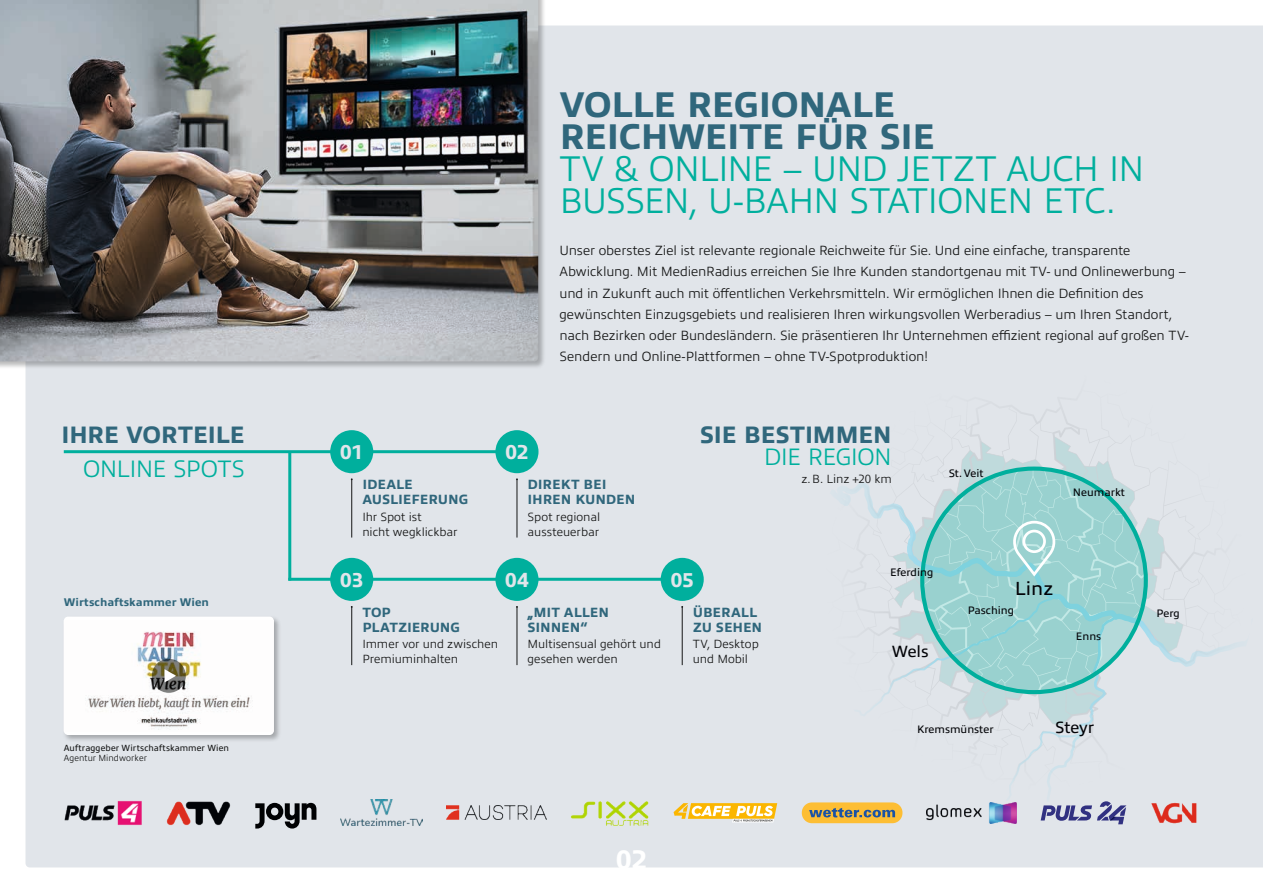
<style>
.page{position:relative;width:1263px;height:893px;background:#fff}
.page>*{position:absolute;margin:0;border:0;box-sizing:border-box;transform-origin:0 0}
.t1{font:300 36px/32px "Allumi Std";letter-spacing:-.04em;color:#00af9d}
.t2{font:800 36px/32px "Allumi Std";letter-spacing:-.025em;color:#30677c}
.t3{font:800 27px "Allumi Std";color:#fff}
.t4{font:800 24px "Allumi Std";letter-spacing:-.025em;color:#30677c}
.t5{font:300 24px "Allumi Std";letter-spacing:-.025em;color:#00af9d}
.t6{font:800 20.25px "Allumi Std";letter-spacing:-.005em;color:#e1e5ea}
.t7{font:19.2px "Allumi Std";color:#020307}
.t8{font:16.35px "Allumi Std";color:#020307}
.t9{font:300 13.5px/21.3px "Allumi Std";letter-spacing:-.01em;color:#151616}
.t10{font:800 13.5px/15px "Allumi Std";letter-spacing:-.015em;color:#30677c}
.t11{font:300 12px/15px "Allumi Std";letter-spacing:-.005em;color:#151616}
.t12{font:800 11.25px "Allumi Std";letter-spacing:.005em;color:#30677c}
.t13{font:10.95px "Allumi Std";color:#020307}
.t14{font:9px "Allumi Std";letter-spacing:.01em;color:#151616}
.t15{font:300 9px "Allumi Std";letter-spacing:.01em;color:#151616}
</style>
<div class="page">
<div style="left:26px;top:26px;width:1237px;height:841px;background:#e1e5ea"></div>
<div style="left:0;top:0;width:546px;height:369px;background:#151616;opacity:.3"></div>
<img style="left:0;top:0;width:538px;height:361px">
<hr style="left:64px;top:450px;width:269px;height:3px;background:#00af9d">
<hr style="left:517px;top:479px;width:1px;height:59px;background:#151616">
<hr style="left:351px;top:479px;width:1px;height:59px;background:#151616">
<div style="left:495px;top:430px;width:43px;height:43px;background:#00af9d;border-radius:50%"></div>
<hr style="left:371px;top:450px;width:127px;height:3px;background:#00af9d">
<hr style="left:535px;top:578px;width:133px;height:3px;background:#00af9d">
<div style="left:661px;top:558px;width:43px;height:43px;background:#00af9d;border-radius:50%"></div>
<div style="left:330px;top:430px;width:43px;height:43px;background:#00af9d;border-radius:50%"></div>
<img style="left:166px;top:797px;width:65px;height:32px">
<img style="left:447px;top:806px;width:99px;height:14px">
<img style="left:64px;top:797px;width:78px;height:32px">
<img style="left:571px;top:797px;width:78px;height:32px">
<svg style="left:255px;top:803px;width:61px;height:25px;background:#6d7073"></svg>
<hr style="left:517px;top:607px;width:1px;height:58px;background:#151616">
<hr style="left:351px;top:607px;width:1px;height:58px;background:#151616">
<div style="left:495px;top:558px;width:43px;height:43px;background:#00af9d;border-radius:50%"></div>
<hr style="left:371px;top:578px;width:129px;height:3px;background:#00af9d">
<div style="left:330px;top:558px;width:43px;height:43px;background:#00af9d;border-radius:50%"></div>
<hr style="left:288px;top:452px;width:3px;height:129px;background:#00af9d">
<hr style="left:288px;top:578px;width:47px;height:3px;background:#00af9d">
<img style="left:341px;top:799px;width:81px;height:26px">
<svg style="left:673px;top:370px;width:587px;height:498px;background:#d2dfe2"></svg>
<div style="left:62px;top:615px;width:219px;height:128px;background:#151616;opacity:.3"></div>
<div style="left:64px;top:617px;width:210px;height:118px;background:#fff;border-radius:4px"></div>
<img style="left:88px;top:631px;width:186px;height:101px">
<svg style="left:152px;top:659px;width:34px;height:34px"></svg>
<svg style="left:165px;top:669px;width:11px;height:13px"></svg>
<h3 class="t4" style="left:61px;top:421px;width:186px">IHRE VORTEILE</h3>
<h3 class="t5" style="left:83px;top:456px;width:164px">ONLINE SPOTS</h3>
<p class="t12" style="left:64px;top:596px;width:147px">Wirtschaftskammer Wien</p>
<p class="t14" style="left:64px;top:743px;width:167px">Auftraggeber Wirtschaftskammer Wien</p>
<p class="t15" style="left:64px;top:753px;width:85px">Agentur Mindworker</p>
<h3 class="t6" style="left:340px;top:441px;width:24px">01</h3>
<p class="t10" style="left:362px;top:477px;width:107px">IDEALE<br>AUSLIEFERUNG</p>
<p class="t11" style="left:362px;top:509px;width:97px">Ihr Spot ist<br>nicht wegklickbar</p>
<h1 class="t2" style="left:559px;top:89px;width:377px">VOLLE REGIONALE<br>REICHWEITE FÜR SIE</h1>
<h1 class="t1" style="left:559px;top:153px;width:586px">TV &amp; ONLINE – UND JETZT AUCH IN<br>BUSSEN, U-BAHN STATIONEN ETC.</h1>
<p class="t9" style="left:559px;top:240px;width:631px">Unser oberstes Ziel ist relevante regionale Reichweite für Sie. Und eine einfache, transparente Abwicklung. Mit MedienRadius erreichen Sie Ihre Kunden standortgenau mit TV- und Onlinewerbung – und in Zukunft auch mit öffentlichen Verkehrsmitteln. Wir ermöglichen Ihnen die Definition des gewünschten Einzugsgebiets und realisieren Ihren wirkungsvollen Werberadius – um Ihren Standort, nach Bezirken oder Bundesländern. Sie präsentieren Ihr Unternehmen effizient regional auf großen TV-Sendern und Online-Plattformen – ohne TV-Spotproduktion!</p>
<h3 class="t6" style="left:505px;top:441px;width:24px">02</h3>
<p class="t10" style="left:528px;top:477px;width:109px">DIREKT BEI<br>IHREN KUNDEN</p>
<p class="t11" style="left:528px;top:509px;width:74px">Spot regional aussteuerbar</p>
<h3 class="t4" style="left:700px;top:421px;width:194px">SIE BESTIMMEN</h3>
<h3 class="t5" style="left:764px;top:444px;width:130px">DIE REGION</h3>
<p class="t11" style="left:801px;top:472px;width:92px">z.B. Linz +20 km</p>
<p class="t13" style="left:949px;top:468px;width:36px">St. Veit</p>
<p class="t13" style="left:1073px;top:486px;width:54px">Neumarkt</p>
<h3 class="t6" style="left:340px;top:569px;width:24px">03</h3>
<h3 class="t6" style="left:505px;top:569px;width:25px">04</h3>
<h3 class="t6" style="left:671px;top:569px;width:25px">05</h3>
<p class="t13" style="left:890px;top:566px;width:45px">Eferding</p>
<h3 class="t7" style="left:1015px;top:578px;width:40px">Linz</h3>
<p class="t10" style="left:362px;top:605px;width:99px">TOP<br>PLATZIERUNG</p>
<p class="t11" style="left:362px;top:637px;width:137px">Immer vor und zwischen<br>Premiuminhalten</p>
<p class="t10" style="left:528px;top:605px;width:83px">„MIT ALLEN<br>SINNEN“</p>
<p class="t11" style="left:528px;top:637px;width:135px">Multisensual gehört und gesehen werden</p>
<p class="t10" style="left:693px;top:605px;width:71px">ÜBERALL<br>ZU SEHEN</p>
<p class="t11" style="left:693px;top:637px;width:67px">TV, Desktop und Mobil</p>
<p class="t8" style="left:892px;top:643px;width:38px">Wels</p>
<p class="t13" style="left:968px;top:604px;width:48px">Pasching</p>
<p class="t13" style="left:1076px;top:630px;width:27px">Enns</p>
<p class="t13" style="left:1156px;top:607px;width:25px">Perg</p>
<p class="t13" style="left:917px;top:723px;width:78px">Kremsmünster</p>
<p class="t8" style="left:1055px;top:719px;width:41px">Steyr</p>
<h2 class="t3" style="left:616px;top:844px;width:32px">02</h2>
</div>
